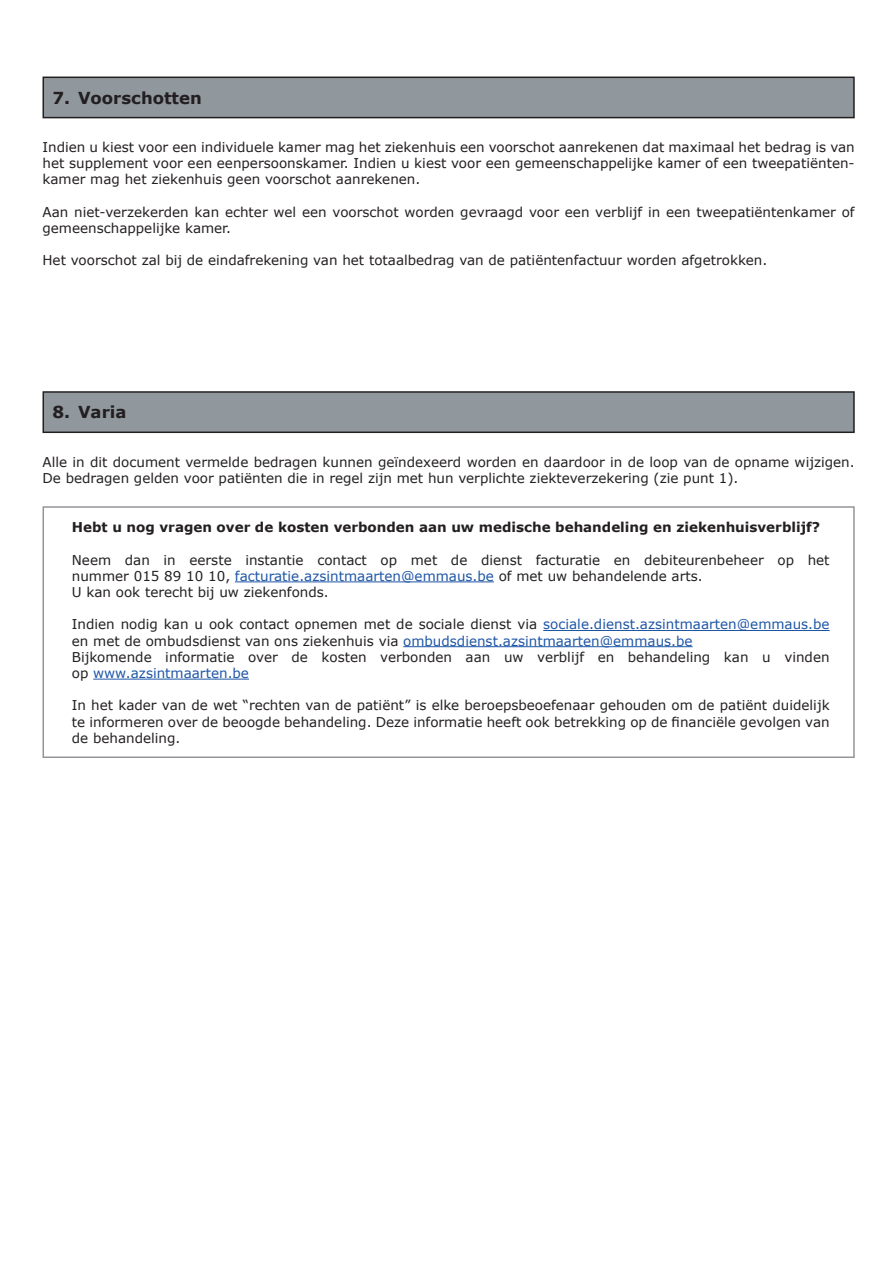
<style>
.page{position:relative;width:893px;height:1263px;background:#fff}
.page>*{position:absolute;margin:0;border:0;box-sizing:border-box;transform-origin:0 0}
.t1{font:700 16.5px "Verdana";color:#231f20}
.t2{font:13.5px/16.2px "Verdana";color:#231f20}
.t3{font:700 13.5px "Verdana";color:#231f20}
.s1{color:#1e56a6}
</style>
<div class="page">
<div style="left:43px;top:392px;width:811px;height:40px;background:#90979d"></div>
<div style="left:43px;top:391px;width:812px;height:42px;border:2px solid #231f20"></div>
<div style="left:43px;top:506px;width:812px;height:252px;border:2px solid #939598"></div>
<hr style="left:235px;top:581px;width:259px;height:1px;background:#1e56a6">
<hr style="left:543px;top:630px;width:287px;height:1px;background:#1e56a6">
<hr style="left:403px;top:646px;width:290px;height:1px;background:#1e56a6">
<hr style="left:93px;top:679px;width:156px;height:1px;background:#1e56a6">
<div style="left:43px;top:77px;width:811px;height:41px;background:#90979d"></div>
<div style="left:43px;top:77px;width:812px;height:41px;border:2px solid #231f20"></div>
<p class="t1" style="left:53px;top:86px;width:151px">7. Voorschotten</p>
<p class="t2" style="left:43px;top:139px;width:814px;text-align:justify">Indien u kiest voor een individuele kamer mag het ziekenhuis een voorschot aanrekenen dat maximaal het bedrag is van het supplement voor een eenpersoonskamer. Indien u kiest voor een gemeenschappelijke kamer of een tweepatiënten&shy;kamer mag het ziekenhuis geen voorschot aanrekenen.</p>
<p class="t2" style="left:43px;top:204px;width:814px">Aan niet-verzekerden kan echter wel een voorschot worden gevraagd voor een verblijf in een tweepatiëntenkamer of gemeenschappelijke kamer.</p>
<p class="t2" style="left:43px;top:252px;width:726px">Het voorschot zal bij de eindafrekening van het totaalbedrag van de patiëntenfactuur worden afgetrokken.</p>
<p class="t1" style="left:53px;top:401px;width:76px">8. Varia</p>
<p class="t2" style="left:43px;top:454px;width:814px">Alle in dit document vermelde bedragen kunnen geïndexeerd worden en daardoor in de loop van de opname wijzigen.<br>De bedragen gelden voor patiënten die in regel zijn met hun verplichte ziekteverzekering (zie punt 1).</p>
<p class="t3" style="left:72px;top:518px;width:750px">Hebt u nog vragen over de kosten verbonden aan uw medische behandeling en ziekenhuisverblijf?</p>
<p class="t2" style="left:72px;top:551px;width:759px">Neem dan in eerste instantie contact op met de dienst facturatie en debiteurenbeheer op het nummer 015 89 10 10, <span class="s1">facturatie.azsintmaarten@emmaus.be</span> of met uw behandelende arts.<br>U kan ook terecht bij uw ziekenfonds.</p>
<p class="t2" style="left:72px;top:616px;width:759px">Indien nodig kan u ook contact opnemen met de sociale dienst via <span class="s1">sociale.dienst.azsintmaarten@emmaus.be </span>en met de ombudsdienst van ons ziekenhuis via <span class="s1">ombudsdienst.azsintmaarten@emmaus.be<br></span>Bijkomende informatie over de kosten verbonden aan uw verblijf en behandeling kan u vinden op <span class="s1">www.azsintmaarten.be</span></p>
<p class="t2" style="left:72px;top:697px;width:759px;text-align:justify">In het kader van de wet “rechten van de patiënt” is elke beroepsbeoefenaar gehouden om de patiënt duidelijk te informeren over de beoogde behandeling. Deze informatie heeft ook betrekking op de financiële gevolgen van de behandeling.</p>
</div>
